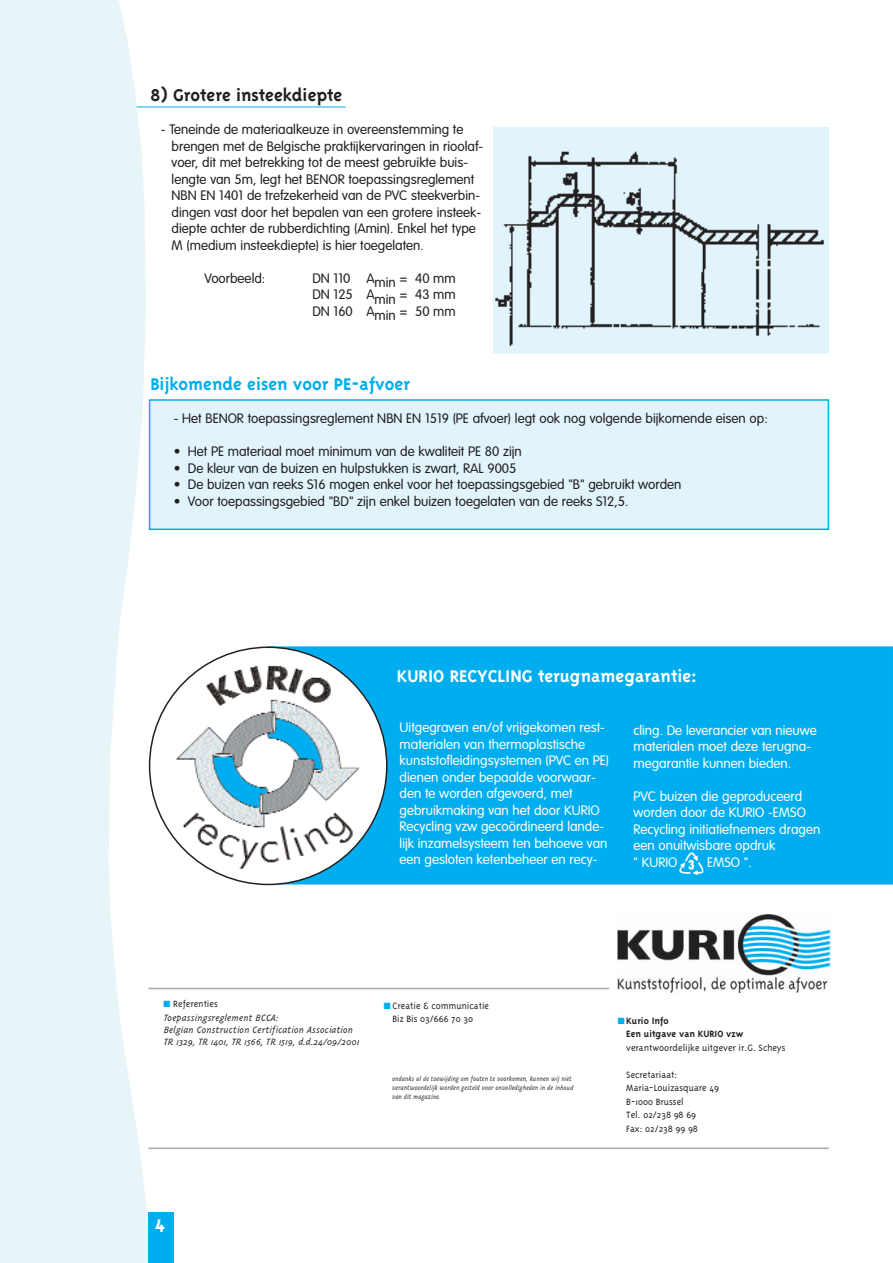
<style>
.page{position:relative;width:893px;height:1263px;background:#fff}
.page>*{position:absolute;margin:0;border:0;box-sizing:border-box;transform-origin:0 0}
.t1{font:700 21px "Triplex";color:#fff}
.t2{font:700 19.5px "Triplex";color:#fff}
.t3{font:700 19.5px "Triplex";color:#00aeef}
.t4{font:700 19.5px "Triplex";color:#231f20}
.t5{font:300 13.5px/16.5px "VAG Rounded";color:#231f20}
.t6{font:300 13.5px/16.5px "VAG Rounded";color:#fff}
.t7{font:300 10.5px/13.5px "Triplex";color:#231f20}
.t8{font:italic 300 10.5px/12px "Triplex";color:#231f20}
.t9{font:700 10.5px/13.5px "Triplex";color:#231f20}
.t10{font:italic 300 7.5px/9px "Triplex";color:#231f20;scale:.9 1}
.s1{color:#00aeef}
</style>
<div class="page">
<svg style="left:0;top:0;width:150px;height:1263px;background:#eaf6f8"></svg>
<div style="left:268px;top:647px;width:624px;height:237px;background:#00aeef"></div>
<div style="left:267px;top:646px;width:626px;height:238px;border:2px solid #00aeef"></div>
<hr style="left:149px;top:988px;width:460px;height:1px;background:#a8a9ad">
<hr style="left:149px;top:1147px;width:680px;height:2px;background:#a8a9ad">
<div style="left:149px;top:1212px;width:25px;height:51px;background:#00aeef"></div>
<div style="left:150px;top:400px;width:678px;height:129px;background:#e1f4fc"></div>
<div style="left:149px;top:399px;width:680px;height:131px;border:2px solid #00aeef"></div>
<svg style="left:149px;top:646px;width:238px;height:239px"></svg>
<div style="left:493px;top:128px;width:336px;height:226px;background:#e1f4fc"></div>
<img style="left:495px;top:151px;width:329px;height:196px">
<hr style="left:137px;top:107px;width:209px;height:1px;background:#00aeef">
<img style="left:679px;top:852px;width:25px;height:23px">
<img style="left:618px;top:914px;width:212px;height:78px">
<h2 class="t4" style="left:150px;top:83px;width:194px">8) Grotere insteekdiepte</h2>
<p class="t5" style="left:172px;top:122px;width:313px;text-indent:-11px">- Teneinde de materiaalkeuze in overeenstemming te brengen met de Belgische praktijkervaringen in rioolaf&shy;voer, dit met betrekking tot de meest gebruikte buis&shy;lengte van 5m, legt het BENOR toepassingsreglement NBN EN 1401 de trefzekerheid van de PVC steekverbin&shy;dingen vast door het bepalen van een grotere insteek&shy;diepte achter de rubberdichting (Amin). Enkel het type M (medium insteekdiepte) is hier toegelaten.</p>
<p class="t5" style="left:204px;top:271px;width:62px">Voorbeeld:</p>
<p class="t5" style="left:312px;top:271px;width:145px;text-align:justify">DN 110 Amin = 40 mm DN 125 Amin = 43 mm DN 160 Amin = 50 mm</p>
<h2 class="t3" style="left:150px;top:372px;width:261px">Bijkomende eisen voor PE-afvoer</h2>
<p class="t5" style="left:174px;top:411px;width:595px">- Het BENOR toepassingsreglement NBN EN 1519 (PE afvoer) legt ook nog volgende bijkomende eisen op:</p>
<p class="t5" style="left:174px;top:444px;width:350px">• Het PE materiaal moet minimum van de kwaliteit PE 80 zijn</p>
<p class="t5" style="left:174px;top:461px;width:344px">• De kleur van de buizen en hulpstukken is zwart, RAL 9005</p>
<p class="t5" style="left:174px;top:477px;width:509px">• De buizen van reeks S16 mogen enkel voor het toepassingsgebied "B" gebruikt worden</p>
<p class="t5" style="left:174px;top:494px;width:456px">• Voor toepassingsgebied "BD" zijn enkel buizen toegelaten van de reeks S12,5.</p>
<h2 class="t2" style="left:397px;top:664px;width:302px">KURIO RECYCLING terugnamegarantie:</h2>
<p class="t6" style="left:400px;top:720px;width:211px">Uitgegraven en/of vrijgekomen rest&shy;materialen van thermoplastische kunststofleidingsystemen (PVC en PE) dienen onder bepaalde voorwaar&shy;den te worden afgevoerd, met gebruikmaking van het door KURIO Recycling vzw gecoördineerd lande&shy;lijk inzamelsysteem ten behoeve van een gesloten ketenbeheer en recy-</p>
<p class="t6" style="left:633px;top:723px;width:185px">cling. De leverancier van nieuwe materialen moet deze terugna&shy;megarantie kunnen bieden.</p>
<p class="t6" style="left:633px;top:789px;width:188px">PVC buizen die geproduceerd worden door de KURIO -EMSO<br>Recycling initiatiefnemers dragen een onuitwisbare opdruk<br>" KURIO</p>
<p class="t6" style="left:707px;top:855px;width:46px">EMSO ".</p>
<p class="t7" style="left:164px;top:997px;width:56px"><span class="s1">■</span> Referenties</p>
<p class="t7" style="left:392px;top:998px;width:98px;text-indent:-9px"><span class="s1">■</span> Creatie &amp; communicatie<br>Biz Bis 03/666 70 30</p>
<p class="t8" style="left:164px;top:1012px;width:198px">Toepassingsreglement BCCA:<br>Belgian Construction Certification Association<br>TR 1329, TR 1401, TR 1566, TR 1519, d.d.24/09/2001</p>
<p class="t9" style="left:626px;top:1013px;width:118px;text-indent:-9px"><span class="s1">■</span> Kurio Info<br>Een uitgave van KURIO vzw</p>
<p class="t7" style="left:626px;top:1040px;width:161px">verantwoordelijke uitgever ir.G. Scheys</p>
<p class="t7" style="left:626px;top:1067px;width:94px">Secretariaat:<br>Maria-Louizasquare 49<br>B-1000 Brussel<br>Tel. 02/238 98 69<br>Fax: 02/238 99 98</p>
<p class="t10" style="left:392px;top:1073px;width:203px">ondanks al de toewijding om fouten te voorkomen, kunnen wij niet verantwoordelijk worden gesteld voor onvolledigheden in de inhoud van dit magazine.</p>
<h1 class="t1" style="left:154px;top:1209px;width:12px">4</h1>
</div>
